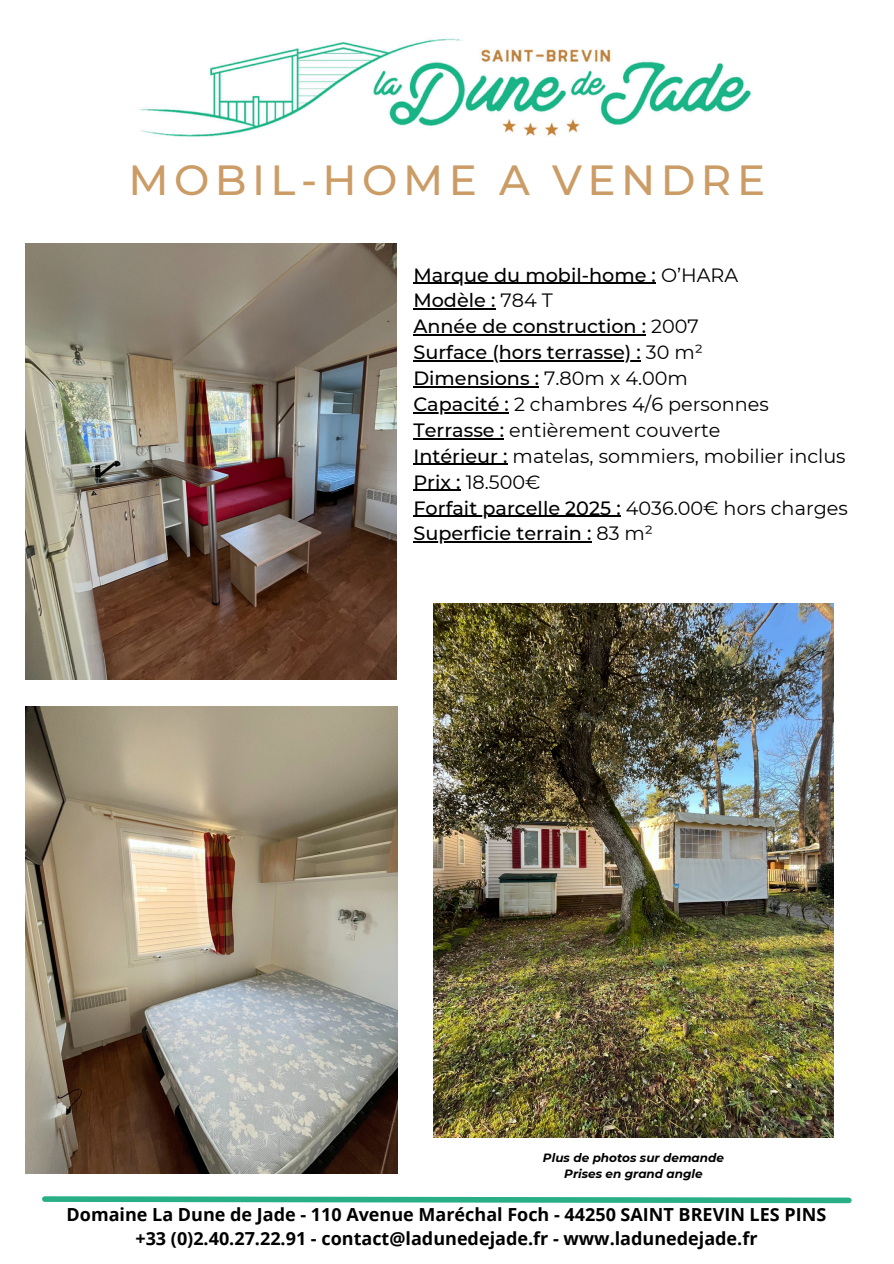
<style>
.page{position:relative;width:894px;height:1264px;background:#fff}
.page>*{position:absolute;margin:0;border:0;box-sizing:border-box;transform-origin:0 0}
.t1{font:500 42px "Montserrat";letter-spacing:.13em;color:#cc9c66}
.t2{font:500 19.2px/25.8px "Montserrat";color:#000}
.t3{font:19.2px/25.8px "Montserrat";color:#000}
.t4{font:700 18px/24.8px "Open Sans";color:#000;text-align:center}
.t5{font:italic 700 12px "Montserrat";color:#000}
.s1{font-weight:400}
.s2{font-weight:500}
</style>
<div class="page">
<img style="left:140px;top:38px;width:611px;height:99px">
<svg style="left:42px;top:1196px;width:810px;height:8px"></svg>
<img style="left:25px;top:707px;width:372px;height:466px">
<img style="left:25px;top:243px;width:371px;height:436px">
<img style="left:433px;top:603px;width:400px;height:534px">
<hr style="left:413px;top:283px;width:242px;height:1px;background:#000">
<hr style="left:413px;top:308px;width:82px;height:2px;background:#000">
<hr style="left:413px;top:334px;width:233px;height:1px;background:#000">
<hr style="left:413px;top:360px;width:227px;height:1px;background:#000">
<hr style="left:413px;top:386px;width:126px;height:1px;background:#000">
<hr style="left:413px;top:412px;width:96px;height:1px;background:#000">
<hr style="left:413px;top:438px;width:91px;height:1px;background:#000">
<hr style="left:413px;top:464px;width:94px;height:1px;background:#000">
<hr style="left:413px;top:490px;width:47px;height:1px;background:#000">
<hr style="left:413px;top:515px;width:207px;height:2px;background:#000">
<hr style="left:413px;top:541px;width:178px;height:1px;background:#000">
<p class="t1" style="left:128px;top:155px;width:638px">MOBIL-HOME A VENDRE</p>
<p class="t2" style="left:413px;top:262px;width:326px">Marque du mobil-home : <span class="s1">O’HARA<br></span>Modèle : <span class="s1">784 T<br></span>Année de construction : <span class="s1">2007</span></p>
<h3 class="t2" style="left:413px;top:339px;width:291px">Surface (hors terrasse) : <span class="s1">30 m²<br></span>Dimensions : <span class="s1">7.80m x 4.00m</span></h3>
<p class="t3" style="left:413px;top:391px;width:433px"><span class="s2">Capacité :</span> 2 chambres 4/6 personnes<br><span class="s2">Terrasse :</span> entièrement couverte<br><span class="s2">Intérieur :</span> matelas, sommiers, mobilier inclus<br><span class="s2">Prix :</span> 18.500€</p>
<p class="t2" style="left:413px;top:495px;width:436px">Forfait parcelle 2025 : <span class="s1">4036.00€ hors charges</span></p>
<p class="t2" style="left:413px;top:520px;width:241px">Superficie terrain : <span class="s1">83 m²</span></p>
<p class="t5" style="left:543px;top:1150px;width:182px">Plus de photos sur demande</p>
<h2 class="t5" style="left:564px;top:1166px;width:140px">Prises en grand angle</h2>
<h1 class="t4" style="left:66px;top:1201px;width:761px">Domaine La Dune de Jade - 110 Avenue Maréchal Foch - 44250 SAINT BREVIN LES PINS +33 (0)2.40.27.22.91 - contact@ladunedejade.fr - www.ladunedejade.fr</h1>
</div>
